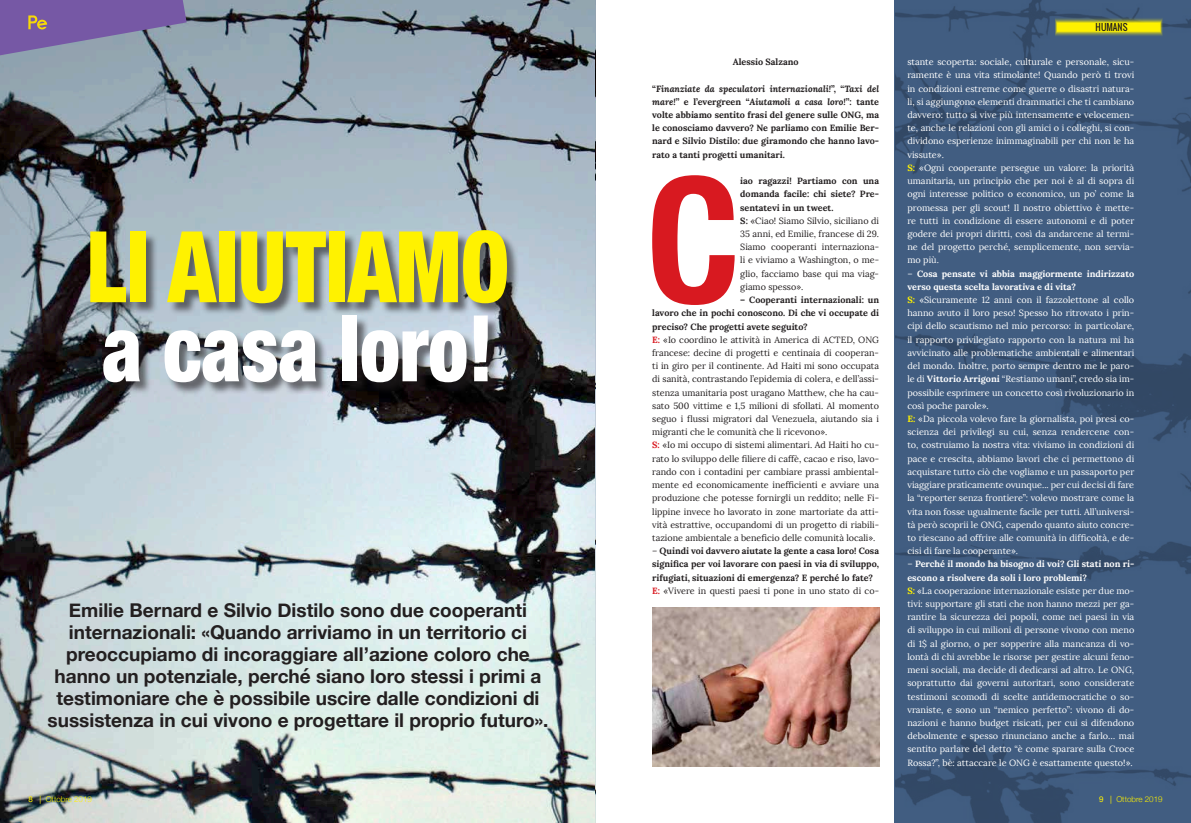
<style>
.page{position:relative;width:1191px;height:823px;background:#fff}
.page>*{position:absolute;margin:0;border:0;box-sizing:border-box;transform-origin:0 0}
.t1{font:700 condensed 175.4px "Helvetica Neue";color:#d81920}
.t2{font:900 condensed 98.9px "Helvetica Neue";color:#fff200;scale:.87 1}
.t3{font:900 condensed 92px "Helvetica Neue";color:#fff;scale:.87 1}
.t4{font:700 19px/22px "Helvetica Neue";color:#231f20;text-align:center}
.t5{font:9px/13.2px "Lora";color:#fff}
.t6{font:9px/13.2px "Lora";color:#231f20}
.t7{font:700 9px/13.2px "Lora";color:#231f20;text-align:justify}
.t8{font:9px "Oswald";color:#231f20}
.t9{font:300 8px "Helvetica Neue";color:#fff200}
.s1{font-style:italic}
.s2{font-weight:700}
.s3{font-weight:700;color:#d81920}
.s4{font-weight:400}
.s5{color:#d81920}
.s6{font-weight:700;color:#fff200}
</style>
<div class="page">
<div style="left:894px;top:0;width:297px;height:822px;background:#415d81"></div>
<img style="left:0;top:0;width:595px;height:822px">
<svg style="left:1055px;top:17px;width:107px;height:19px;background:#b8b92c"></svg>
<img style="left:595px;top:0;width:1px;height:822px">
<div style="left:91px;top:231px;width:429px;height:164px;background:#231f20;opacity:.6"></div>
<svg style="left:0;top:0;width:187px;height:55px;background:#7e6ea4"></svg>
<img style="left:652px;top:607px;width:227px;height:158px">
<h2 class="t2" style="left:87px;top:185px;width:481px">li aiutiamo</h2>
<h3 class="t3" style="left:102px;top:272px;width:451px">a casa loro!</h3>
<p class="t4" style="left:48px;top:599px;width:502px">Emilie Bernard e Silvio Distilo sono due cooperanti internazionali: «Quando arriviamo in un territorio ci preoccupiamo di incoraggiare all’azione coloro che hanno un potenziale, perché siano loro stessi i primi a testimoniare che è possibile uscire dalle condizioni di sussistenza in cui vivono e progettare il proprio futuro».</p>
<p class="t7" style="left:732px;top:55px;width:67px">Alessio Salzano</p>
<p class="t7" style="left:652px;top:82px;width:228px">“<span class="s1">Finanziate da speculatori internazionali!</span>”, “<span class="s1">Taxi del mare!</span>” e l’evergreen “<span class="s1">Aiutamoli a casa loro!</span>”: tante volte abbiamo sentito frasi del genere sulle ONG, ma le conosciamo davvero? Ne parliamo con Emilie Ber&shy;nard e Silvio Distilo: due giramondo che hanno lavo&shy;rato a tanti progetti umanitari.</p>
<h1 class="t1" style="left:646px;top:95px;width:96px">C</h1>
<p class="t6" style="left:740px;top:174px;width:140px"><span class="s2">iao ragazzi! Partiamo con una domanda facile: chi siete? Pre&shy;sentatevi in un tweet.<br>S:</span> «Ciao! Siamo Silvio, siciliano di<br>35 anni, ed Emilie, francese di 29.<br>Siamo cooperanti internaziona&shy;li e viviamo a Washington, o me&shy;glio, facciamo base qui ma viag&shy;giamo spesso».</p>
<p class="t6" style="left:652px;top:293px;width:228px;text-indent:88px"><span class="s2">– Cooperanti internazionali: un lavoro che in pochi conoscono. Di che vi occupate di preciso? Che progetti avete seguito?<br></span><span class="s3">E:</span> «Io coordino le attività in America di ACTED, ONG francese: decine di progetti e centinaia di cooperan&shy;ti in giro per il continente. Ad Haiti mi sono occupata di sanità, contrastando l’epidemia di colera, e dell’assi&shy;stenza umanitaria post uragano Matthew, che ha cau&shy;sato 500 vittime e 1,5 milioni di sfollati. Al momento seguo i flussi migratori dal Venezuela, aiutando sia i migranti che le comunità che li ricevono».<br><span class="s3">S:</span> «Io mi occupo di sistemi alimentari. Ad Haiti ho cu&shy;rato lo sviluppo delle filiere di caffè, cacao e riso, lavo&shy;rando con i contadini per cambiare prassi ambiental&shy;mente ed economicamente inefficienti e avviare una produzione che potesse fornirgli un reddito; nelle Fi&shy;lippine invece ho lavorato in zone martoriate da atti&shy;vità estrattive, occupandomi di un progetto di riabili&shy;tazione ambientale a beneficio delle comunità locali».</p>
<p class="t7" style="left:652px;top:544px;width:228px;text-align:left"><span class="s4">–</span> Quindi voi davvero aiutate la gente a casa loro! Cosa significa per voi lavorare con paesi in via di sviluppo, rifugiati, situazioni di emergenza? E perché lo fate?<br><span class="s5">E:</span> <span class="s4">«Vivere in questi paesi ti pone in uno stato di co-</span></p>
<p class="t8" style="left:1095px;top:20px;width:33px">HUMANS</p>
<p class="t5" style="left:907px;top:55px;width:228px">stante scoperta: sociale, culturale e personale, sicu&shy;ramente è una vita stimolante! Quando però ti trovi in condizioni estreme come guerre o disastri natura&shy;li, si aggiungono elementi drammatici che ti cambiano davvero: tutto si vive più intensamente e velocemen&shy;te, anche le relazioni con gli amici o i colleghi, si con&shy;dividono esperienze inimmaginabili per chi non le ha vissute».<br><span class="s6">S:</span> «Ogni cooperante persegue un valore: la priorità umanitaria, un principio che per noi è al di sopra di ogni interesse politico o economico, un po’ come la promessa per gli scout! Il nostro obiettivo è mette&shy;re tutti in condizione di essere autonomi e di poter godere dei propri diritti, così da andarcene al termi&shy;ne del progetto perché, semplicemente, non servia&shy;mo più.</p>
<p class="t5" style="left:907px;top:267px;width:228px">– <span class="s2">Cosa pensate vi abbia maggiormente indirizzato verso questa scelta lavorativa e di vita?<br></span><span class="s6">S:</span> «Sicuramente 12 anni con il fazzolettone al collo hanno avuto il loro peso! Spesso ho ritrovato i prin&shy;cipi dello scautismo nel mio percorso: in particolare, il rapporto privilegiato rapporto con la natura mi ha avvicinato alle problematiche ambientali e alimentari del mondo. Inoltre, porto sempre dentro me le paro&shy;le di <span class="s2">Vittorio Arrigoni</span> “Restiamo umani”, credo sia im&shy;possibile esprimere un concetto così rivoluzionario in così poche parole».<br><span class="s6">E:</span> «Da piccola volevo fare la giornalista, poi presi co&shy;scienza dei privilegi su cui, senza rendercene con&shy;to, costruiamo la nostra vita: viviamo in condizioni di pace e crescita, abbiamo lavori che ci permettono di acquistare tutto ciò che vogliamo e un passaporto per viaggiare praticamente ovunque... per cui decisi di fare la “reporter senza frontiere”: volevo mostrare come la vita non fosse ugualmente facile per tutti. All’universi&shy;tà però scoprii le ONG, capendo quanto aiuto concre&shy;to riescano ad offrire alle comunità in difficoltà, e de&shy;cisi di fare la cooperante».</p>
<p class="t5" style="left:907px;top:557px;width:228px">– <span class="s2">Perché il mondo ha bisogno di voi? Gli stati non ri&shy;escono a risolvere da soli i loro problemi?<br></span><span class="s6">S:</span> «La cooperazione internazionale esiste per due mo&shy;tivi: supportare gli stati che non hanno mezzi per ga&shy;rantire la sicurezza dei popoli, come nei paesi in via di sviluppo in cui milioni di persone vivono con meno di 1$ al giorno, o per sopperire alla mancanza di vo&shy;lontà di chi avrebbe le risorse per gestire alcuni feno&shy;meni sociali, ma decide di dedicarsi ad altro. Le ONG, soprattutto dai governi autoritari, sono considerate testimoni scomodi di scelte antidemocratiche o so&shy;vraniste, e sono un “nemico perfetto”: vivono di do&shy;nazioni e hanno budget risicati, per cui si difendono debolmente e spesso rinunciano anche a farlo… mai sentito parlare del detto “è come sparare sulla Croce Rossa?”, bè: attaccare le ONG è esattamente questo!».</p>
<p class="t9" style="left:28px;top:792px;width:65px"><span class="s4">8 |</span> Ottobre 2019</p>
<p class="t9" style="left:1099px;top:792px;width:65px"><span class="s4">9 |</span> Ottobre 2019</p>
</div>
